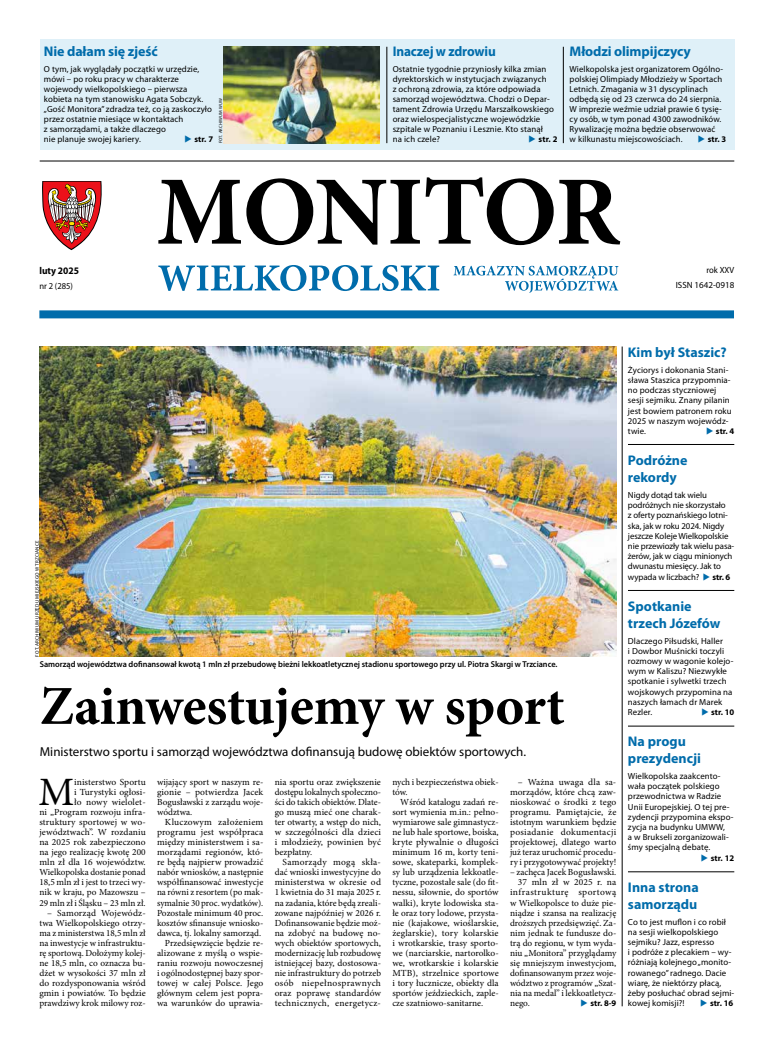
<style>
.page{position:relative;width:774px;height:1046px;background:#fff}
.page>*{position:absolute;margin:0;border:0;box-sizing:border-box;transform-origin:0 0}
.t1{font:700 55px "Minion Pro";letter-spacing:-.005em;color:#000}
.t2{font:40.3px "Minion Pro";color:#000}
.t3{font:700 14px/17px "Myriad Pro";color:#006cab}
.t4{font:700 14px "Myriad Pro";color:#006cab;scale:.95 1}
.t5{font:13px "Myriad Pro";color:#000}
.t6{font:700 10px "Myriad Pro";color:#000;scale:.95 1}
.t7{font:9.3px/10.1px "Minion Pro";color:#000;text-align:justify}
.t8{font:9px/15px "Myriad Pro";color:#000;text-align:right;scale:.95 1}
.t9{font:8.8px/10.2px "Myriad Pro";letter-spacing:.01em;color:#000}
.t10{font:8.8px/10.2px "Myriad Pro";letter-spacing:-.01em;color:#000}
.t11{font:700 8.6px "Myriad Pro";color:#000}
.t12{font:600 8.5px "Myriad Pro";color:#000}
.t13{font:5px "Myriad Pro";letter-spacing:.035em;color:#000}
.t14{font:4.5px "Myriad Pro";letter-spacing:.035em;color:#000}
.s1{color:#006cab}
.s2{font-weight:700;font-size:8.6px}
</style>
<div class="page">
<div style="left:40px;top:40px;width:694px;height:110px;background:#dff0f8"></div>
<hr style="left:387px;top:47px;width:1px;height:96px;background:#000">
<hr style="left:563px;top:47px;width:1px;height:96px;background:#000">
<hr style="left:40px;top:161px;width:694px;height:1px;background:#000">
<div style="left:39px;top:310px;width:695px;height:8px;background:#006cab"></div>
<svg style="left:42px;top:181px;width:60px;height:69px"></svg>
<svg style="left:158px;top:178px;width:262px;height:67px"></svg>
<svg style="left:426px;top:177px;width:194px;height:68px"></svg>
<svg style="left:158px;top:265px;width:281px;height:26px"></svg>
<svg style="left:453px;top:266px;width:165px;height:27px"></svg>
<img style="left:224px;top:47px;width:155px;height:96px">
<hr style="left:628px;top:444px;width:106px;height:1px;background:#000">
<hr style="left:622px;top:347px;width:1px;height:659px;background:#000">
<hr style="left:628px;top:590px;width:106px;height:1px;background:#000">
<hr style="left:628px;top:726px;width:106px;height:1px;background:#000">
<hr style="left:628px;top:872px;width:106px;height:1px;background:#000">
<img style="left:40px;top:347px;width:577px;height:310px">
<h3 class="t3" style="left:44px;top:42px;width:115px">Nie dałam się zjeść</h3>
<p class="t9" style="left:44px;top:63px;width:170px">O tym, jak wyglądały początki w urzędzie, mówi – po roku pracy w charakterze wojewody wielkopolskiego – pierwsza kobieta na tym stanowisku Agata Sobczyk. „Gość Monitora” zdradza też, co ją zaskoczyło przez ostatnie miesiące w kontaktach<br>z samorządami, a także dlaczego<br>nie planuje swojej kariery.</p>
<p class="t14" style="left:218px;top:143px;width:46px;rotate:-90deg">FOT. ARCHIWUM WUW</p>
<p class="t11" style="left:184px;top:133px;width:30px"><span class="s1">◆</span> str. 7</p>
<h3 class="t4" style="left:393px;top:42px;width:110px">Inaczej w zdrowiu</h3>
<p class="t9" style="left:393px;top:63px;width:163px">Ostatnie tygodnie przyniosły kilka zmian dyrektorskich w instytucjach związanych<br>z ochroną zdrowia, za które odpowiada samorząd województwa. Chodzi o Depar&shy;tament Zdrowia Urzędu Marszałkowskiego oraz wielospecjalistyczne wojewódzkie szpitale w Poznaniu i Lesznie. Kto stanął na ich czele?</p>
<p class="t11" style="left:528px;top:133px;width:31px"><span class="s1">◆</span> str. 2</p>
<h3 class="t3" style="left:570px;top:42px;width:123px">Młodzi olimpijczycy</h3>
<p class="t9" style="left:570px;top:63px;width:155px">Wielkopolska jest organizatorem Ogólno&shy;polskiej Olimpiady Młodzieży w Sportach Letnich. Zmagania w 31 dyscyplinach odbędą się od 23 czerwca do 24 sierpnia.<br>W imprezie weźmie udział prawie 6 tysię&shy;cy osób, w tym ponad 4300 zawodników.<br>Rywalizację można będzie obserwować w kilkunastu miejscowościach.</p>
<p class="t11" style="left:698px;top:133px;width:30px"><span class="s1">◆</span> str. 3</p>
<p class="t6" style="left:39px;top:264px;width:43px">luty 2025</p>
<p class="t8" style="left:39px;top:278px;width:37px">nr 2 (285)</p>
<p class="t8" style="left:676px;top:263px;width:63px">rok XXV<br>ISSN 1642-0918</p>
<h3 class="t3" style="left:628px;top:343px;width:100px">Kim był Staszic?</h3>
<p class="t9" style="left:628px;top:365px;width:105px">Życiorys i dokonania Stani&shy;sława Staszica przypomnia&shy;no podczas styczniowej sesji sejmiku. Znany pilanin jest bowiem patronem roku<br>2025 w naszym wojewódz&shy;twie.</p>
<p class="t11" style="left:706px;top:426px;width:30px"><span class="s1">◆</span> str. 4</p>
<p class="t13" style="left:34px;top:657px;width:117px;rotate:-90deg">FOT. ARCHIWUM URZĘDU MIEJSKIEGO W TRZCIANCE</p>
<p class="t12" style="left:40px;top:658px;width:519px">Samorząd województwa dofinansował kwotą 1 mln zł przebudowę bieżni lekkoatletycznej stadionu sportowego przy ul. Piotra Skargi w Trzciance.</p>
<h1 class="t1" style="left:40px;top:668px;width:526px">Zainwestujemy w sport</h1>
<h3 class="t5" style="left:40px;top:743px;width:488px">Ministerstwo sportu i samorząd województwa dofinansują budowę obiektów sportowych.</h3>
<p class="t7" style="left:39px;top:777px;width:108px;text-align:right">inisterstwo Sportu<br>i Turystyki ogłosi-<br>ło nowy wielolet-<br>ni „Program rozwoju infra&shy;struktury sportowej w wo&shy;jewództwach”. W rozdaniu na 2025 rok zabezpieczono na jego realizację kwotę 200 mln zł dla 16 województw.<br>Wielkopolska dostanie ponad<br>18,5 mln zł i jest to trzeci wy&shy;nik w kraju, po Mazowszu –<br>29 mln zł i Śląsku – 23 mln zł.</p>
<p class="t7" style="left:39px;top:908px;width:108px;text-indent:8px">– Samorząd Wojewódz&shy;twa Wielkopolskiego otrzy&shy;ma z ministerstwa 18,5 mln zł na inwestycje w infrastruktu&shy;rę sportową. Dołożymy kolej&shy;ne 18,5 mln, co oznacza bu&shy;dżet w wysokości 37 mln zł do rozdysponowania wśród gmin i powiatów. To będzie prawdziwy krok milowy roz-</p>
<h2 class="t2" style="left:38px;top:765px;width:37px">M</h2>
<p class="t7" style="left:157px;top:777px;width:108px">wijający sport w naszym re&shy;gionie – potwierdza Jacek Bogusławski z zarządu woje&shy;wództwa.</p>
<p class="t7" style="left:157px;top:817px;width:108px;text-align:right">Kluczowym założeniem programu jest współpraca między ministerstwem i sa&shy;morządami regionów, któ&shy;re będą najpierw prowadzić nabór wniosków, a następnie współfinansować inwestycje na równi z resortem (po mak&shy;symalnie 30 proc. wydatków).<br>Pozostałe minimum 40 proc. kosztów sfinansuje wniosko&shy;dawca, tj. lokalny samorząd.<br>Przedsięwzięcie będzie re&shy;alizowane z myślą o wspie&shy;raniu rozwoju nowoczesnej i ogólnodostępnej bazy spor&shy;towej w całej Polsce. Jego głównym celem jest popra&shy;wa warunków do uprawia-</p>
<p class="t7" style="left:275px;top:777px;width:108px">nia sportu oraz zwiększenie dostępu lokalnych społeczno&shy;ści do takich obiektów. Dlate&shy;go muszą mieć one charak&shy;ter otwarty, a wstęp do nich, w szczególności dla dzieci i młodzieży, powinien być bezpłatny.</p>
<p class="t7" style="left:275px;top:857px;width:108px;text-indent:8px">Samorządy mogą skła&shy;dać wnioski inwestycyjne do ministerstwa w okresie od 1 kwietnia do 31 maja 2025 r. na zadania, które będą zreali&shy;zowane najpóźniej w 2026 r.<br>Dofinansowanie będzie moż&shy;na zdobyć na budowę no&shy;wych obiektów sportowych, modernizację lub rozbudowę istniejącej bazy, dostosowa&shy;nie infrastruktury do potrzeb osób niepełnosprawnych oraz poprawę standardów technicznych, energetycz-</p>
<p class="t7" style="left:392px;top:777px;width:108px">nych i bezpieczeństwa obiek&shy;tów.</p>
<p class="t7" style="left:392px;top:797px;width:108px;text-indent:8px">Wśród katalogu zadań re&shy;sort wymienia m.in.: pełno&shy;wymiarowe sale gimnastycz&shy;ne lub hale sportowe, boiska, kryte pływalnie o długości minimum 16 m, korty teni&shy;sowe, skateparki, komplek&shy;sy lub urządzenia lekkoatle&shy;tyczne, pozostałe sale (do fit&shy;nessu, siłownie, do sportów walki), kryte lodowiska sta&shy;łe oraz tory lodowe, przysta&shy;nie (kajakowe, wioślarskie, żeglarskie), tory kolarskie i wrotkarskie, trasy sporto&shy;we (narciarskie, nartorolko&shy;we, wrotkarskie i kolarskie MTB), strzelnice sportowe i tory łucznicze, obiekty dla sportów jeździeckich, zaple&shy;cze szatniowo-sanitarne.</p>
<p class="t7" style="left:510px;top:777px;width:108px;text-indent:8px">– Ważna uwaga dla sa&shy;morządów, które chcą zaw&shy;nioskować o środki z tego programu. Pamiętajcie, że istotnym warunkiem będzie posiadanie dokumentacji projektowej, dlatego warto już teraz uruchomić procedu&shy;ry i przygotowywać projekty!</p>
<p class="t7" style="left:510px;top:867px;width:108px">– zachęca Jacek Bogusławski.</p>
<p class="t7" style="left:518px;top:877px;width:100px">37 mln zł w 2025 r. na</p>
<p class="t7" style="left:510px;top:887px;width:108px">infrastrukturę sportową</p>
<p class="t7" style="left:510px;top:898px;width:108px">w Wielkopolsce to duże pie-</p>
<p class="t7" style="left:510px;top:908px;width:108px">niądze i szansa na realizację</p>
<p class="t7" style="left:510px;top:918px;width:108px">droższych przedsięwzięć. Za-</p>
<p class="t7" style="left:510px;top:928px;width:108px">nim jednak te fundusze do-</p>
<p class="t7" style="left:510px;top:938px;width:108px">trą do regionu, w tym wyda-</p>
<p class="t7" style="left:510px;top:948px;width:108px">niu „Monitora” przyglądamy</p>
<p class="t7" style="left:510px;top:958px;width:108px">się mniejszym inwestycjom,</p>
<p class="t7" style="left:510px;top:968px;width:108px">dofinansowanym przez woje-</p>
<p class="t7" style="left:510px;top:978px;width:108px">wództwo z programów „Szat-</p>
<p class="t7" style="left:510px;top:988px;width:108px">nia na medal” i lekkoatletycz-</p>
<p class="t7" style="left:510px;top:998px;width:21px">nego.</p>
<p class="t11" style="left:581px;top:998px;width:37px"><span class="s1">◆</span> str. 8-9</p>
<h3 class="t3" style="left:628px;top:452px;width:61px">Podróżne rekordy</h3>
<p class="t10" style="left:628px;top:490px;width:108px">Nigdy dotąd tak wielu podróżnych nie skorzystało<br>z oferty poznańskiego lotni&shy;ska, jak w roku 2024. Nigdy jeszcze Koleje Wielkopolskie nie przewiozły tak wielu pasa&shy;żerów, jak w ciągu minionych dwunastu miesięcy. Jak to wypada w liczbach? <span class="s1">◆</span> <span class="s2">str. 6</span></p>
<h3 class="t3" style="left:628px;top:597px;width:94px">Spotkanie trzech Józefów</h3>
<p class="t9" style="left:628px;top:635px;width:107px">Dlaczego Piłsudski, Haller<br>i Dowbor Muśnicki toczyli rozmowy w wagonie kolejo&shy;wym w Kaliszu? Niezwykłe spotkanie i sylwetki trzech wojskowych przypomina na naszych łamach dr Marek<br>Rezler.</p>
<p class="t11" style="left:701px;top:707px;width:34px"><span class="s1">◆</span> str. 10</p>
<h3 class="t3" style="left:628px;top:733px;width:74px">Na progu prezydencji</h3>
<p class="t9" style="left:628px;top:771px;width:107px">Wielkopolska zaakcento&shy;wała początek polskiego przewodnictwa w Radzie<br>Unii Europejskiej. O tej pre&shy;zydencji przypomina ekspo&shy;zycja na budynku UMWW,<br>a w Brukseli zorganizowali&shy;śmy specjalną debatę.</p>
<p class="t11" style="left:701px;top:852px;width:35px"><span class="s1">◆</span> str. 12</p>
<h3 class="t3" style="left:628px;top:878px;width:72px">Inna strona samorządu</h3>
<p class="t9" style="left:628px;top:916px;width:108px">Co to jest muflon i co robił na sesji wielkopolskiego sejmiku? Jazz, espresso<br>i podróże z plecakiem – wy&shy;różniają kolejnego „monito&shy;rowanego” radnego. Dacie wiarę, że niektórzy płacą, żeby posłuchać obrad sejmi&shy;kowej komisji?!</p>
<p class="t11" style="left:700px;top:998px;width:34px"><span class="s1">◆</span> str. 16</p>
</div>
